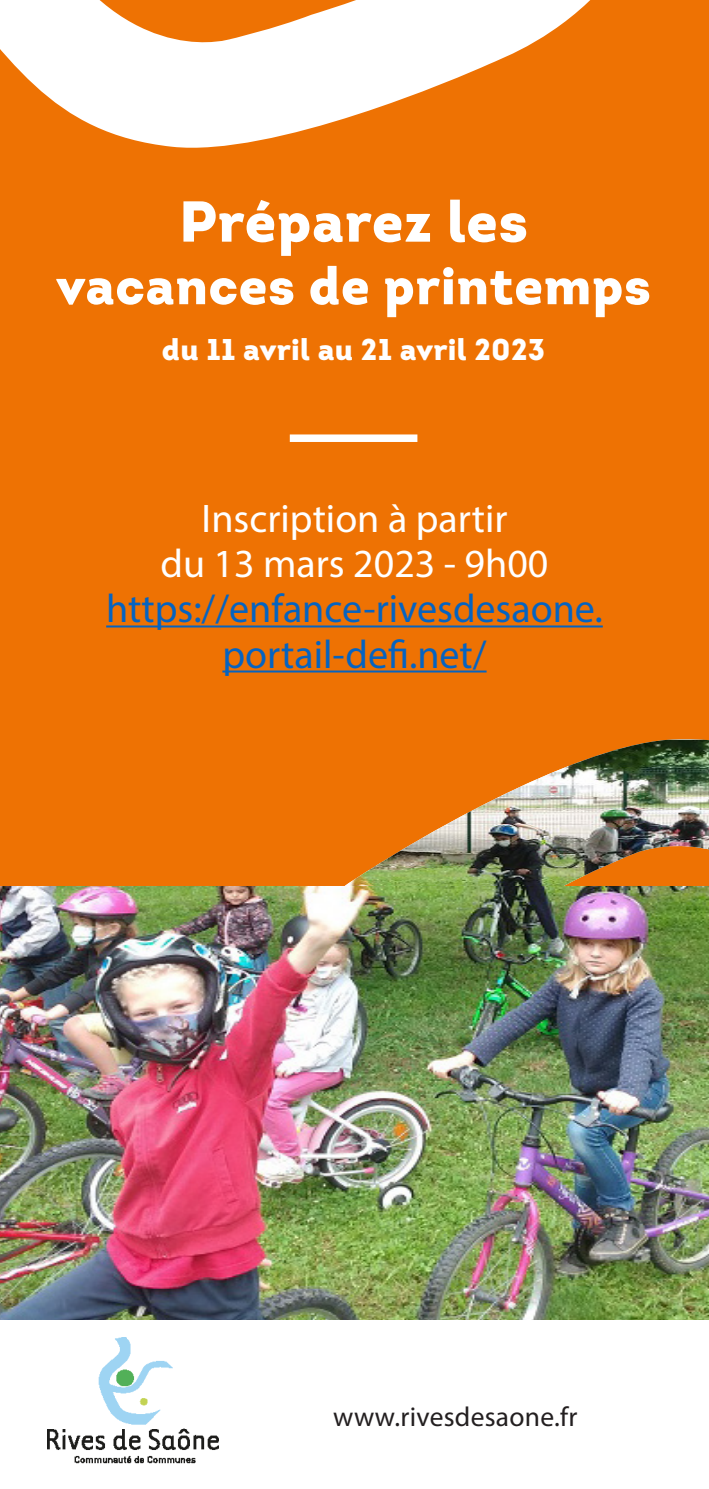
<style>
.page{position:relative;width:709px;height:1489px;background:#fff}
.page>*{position:absolute;margin:0;border:0;box-sizing:border-box;transform-origin:0 0}
.t1{font:900 57.5px "Intro";letter-spacing:.01em;color:#fff}
.t2{font:900 52.5px "Intro";letter-spacing:.01em;color:#fff}
.t3{font:40px/45px "Myriad Pro";color:#0563c1;text-align:center}
.t4{font:40px/45px "Myriad Pro";color:#fff;text-align:center}
.t5{font:900 30px "Intro";letter-spacing:.01em;color:#fff}
.t6{font:27.5px "Myriad Pro";letter-spacing:.01em;color:#231f20}
</style>
<div class="page">
<div style="left:0;top:0;width:709px;height:924px;background:#ee7203"></div>
<svg style="left:0;top:0;width:591px;height:148px;fill:#fff"></svg>
<hr style="left:106px;top:625px;width:497px;height:2px;background:#0563c1">
<hr style="left:222px;top:670px;width:264px;height:2px;background:#0563c1">
<div style="left:290px;top:434px;width:127px;height:8px;background:#fff"></div>
<img style="left:47px;top:1337px;width:171px;height:127px">
<img style="left:345px;top:739px;width:364px;height:147px">
<img style="left:0;top:886px;width:709px;height:433px">
<p class="t1" style="left:179px;top:184px;width:350px">Préparez les</p>
<p class="t2" style="left:56px;top:251px;width:596px">vacances de printemps</p>
<p class="t5" style="left:162px;top:330px;width:385px">du 11 avril au 21 avril 2023</p>
<p class="t4" style="left:160px;top:496px;width:389px">Inscription à partir<br>du 13 mars 2023 - 9h00</p>
<p class="t3" style="left:106px;top:586px;width:498px">https://enfance-rivesdesaone. portail-defi.net/</p>
<p class="t6" style="left:333px;top:1400px;width:246px">www.rivesdesaone.fr</p>
</div>
